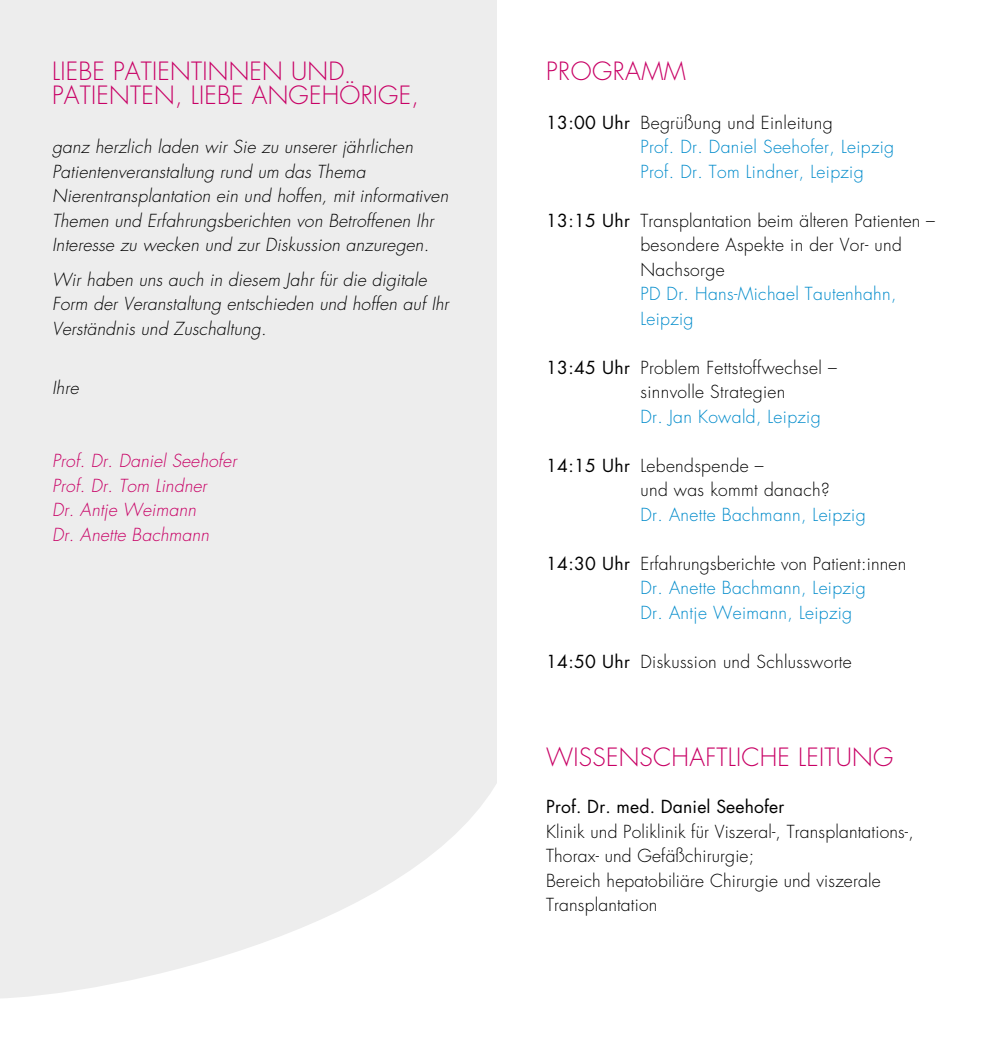
<style>
.page{position:relative;width:993px;height:1042px;background:#fff}
.page>*{position:absolute;margin:0;border:0;box-sizing:border-box;transform-origin:0 0}
.t1{font:300 24.5px/24.5px "Futura Std";letter-spacing:.01em;color:#c80065}
.t2{font:300 17.5px/24.5px "Futura Std";letter-spacing:.01em;color:#000}
.t3{font:italic 300 17.5px/24.5px "Futura Std";letter-spacing:.01em;color:#000}
.t4{font:300 17.5px/24.5px "Futura Std";letter-spacing:.02em;color:#008bcb}
.t5{font:italic 300 17.5px/24.5px "Futura Std";letter-spacing:.01em;color:#c80065}
.t6{font:17.5px "Futura Std";letter-spacing:.01em;color:#000}
.s1{font-weight:400;color:#000}
.s2{color:#000}
.s3{font-weight:400}
</style>
<div class="page">
<div style="left:0;top:0;width:496px;height:779px;background:#ededed"></div>
<svg style="left:0;top:779px;width:496px;height:219px;fill:#ededed"></svg>
<h1 class="t1" style="left:52px;top:59px;width:368px">LIEBE PATIENTINNEN UND<br>PATIENTEN, LIEBE ANGEHÖRIGE,</h1>
<p class="t3" style="left:52px;top:135px;width:397px">ganz herzlich laden wir Sie zu unserer jährlichen Patientenveranstaltung rund um das Thema Nierentransplantation ein und hoffen, mit informativen Themen und Erfahrungsberichten von Betroffenen Ihr Interesse zu wecken und zur Diskussion anzuregen.</p>
<p class="t3" style="left:52px;top:268px;width:398px">Wir haben uns auch in diesem Jahr für die digitale<br>Form der Veranstaltung entschieden und hoffen auf Ihr<br>Verständnis und Zuschaltung.</p>
<p class="t3" style="left:52px;top:375px;width:28px">Ihre</p>
<p class="t5" style="left:52px;top:449px;width:186px">Prof. Dr. Daniel Seehofer<br>Prof. Dr. Tom Lindner<br>Dr. Antje Weimann<br>Dr. Anette Bachmann</p>
<h1 class="t1" style="left:546px;top:59px;width:141px">PROGRAMM</h1>
<p class="t4" style="left:640px;top:111px;width:255px;text-indent:-94px"><span class="s1">13:00 Uhr</span> <span class="s2">Begrüßung und Einleitung<br></span>Prof. Dr. Daniel Seehofer, Leipzig<br>Prof. Dr. Tom Lindner, Leipzig</p>
<p class="t2" style="left:640px;top:209px;width:296px;text-indent:-94px"><span class="s3">13:15 Uhr</span> Transplantation beim älteren Patienten – besondere Aspekte in der Vor- und<br>Nachsorge</p>
<p class="t4" style="left:640px;top:282px;width:257px">PD Dr. Hans-Michael Tautenhahn,<br>Leipzig</p>
<p class="t2" style="left:640px;top:356px;width:198px;text-indent:-94px"><span class="s3">13:45 Uhr</span> Problem Fettstoffwechsel – sinnvolle Strategien</p>
<p class="t4" style="left:640px;top:405px;width:182px">Dr. Jan Kowald, Leipzig</p>
<p class="t2" style="left:640px;top:454px;width:191px;text-indent:-94px"><span class="s3">14:15 Uhr</span> Lebendspende –<br>und was kommt danach?</p>
<p class="t4" style="left:640px;top:503px;width:227px">Dr. Anette Bachmann, Leipzig</p>
<p class="t4" style="left:640px;top:552px;width:267px;text-indent:-94px"><span class="s1">14:30 Uhr</span> <span class="s2">Erfahrungsberichte von Patient:innen<br></span>Dr. Anette Bachmann, Leipzig<br>Dr. Antje Weimann, Leipzig</p>
<p class="t2" style="left:546px;top:650px;width:307px"><span class="s3">14:50 Uhr</span> Diskussion und Schlussworte</p>
<h1 class="t1" style="left:546px;top:745px;width:348px">WISSENSCHAFTLICHE LEITUNG</h1>
<p class="t6" style="left:546px;top:795px;width:240px">Prof. Dr. med. Daniel Seehofer</p>
<p class="t2" style="left:546px;top:819px;width:369px">Klinik und Poliklinik für Viszeral-, Transplantations-, Thorax- und Gefäßchirurgie;<br>Bereich hepatobiliäre Chirurgie und viszerale Transplantation</p>
</div>
